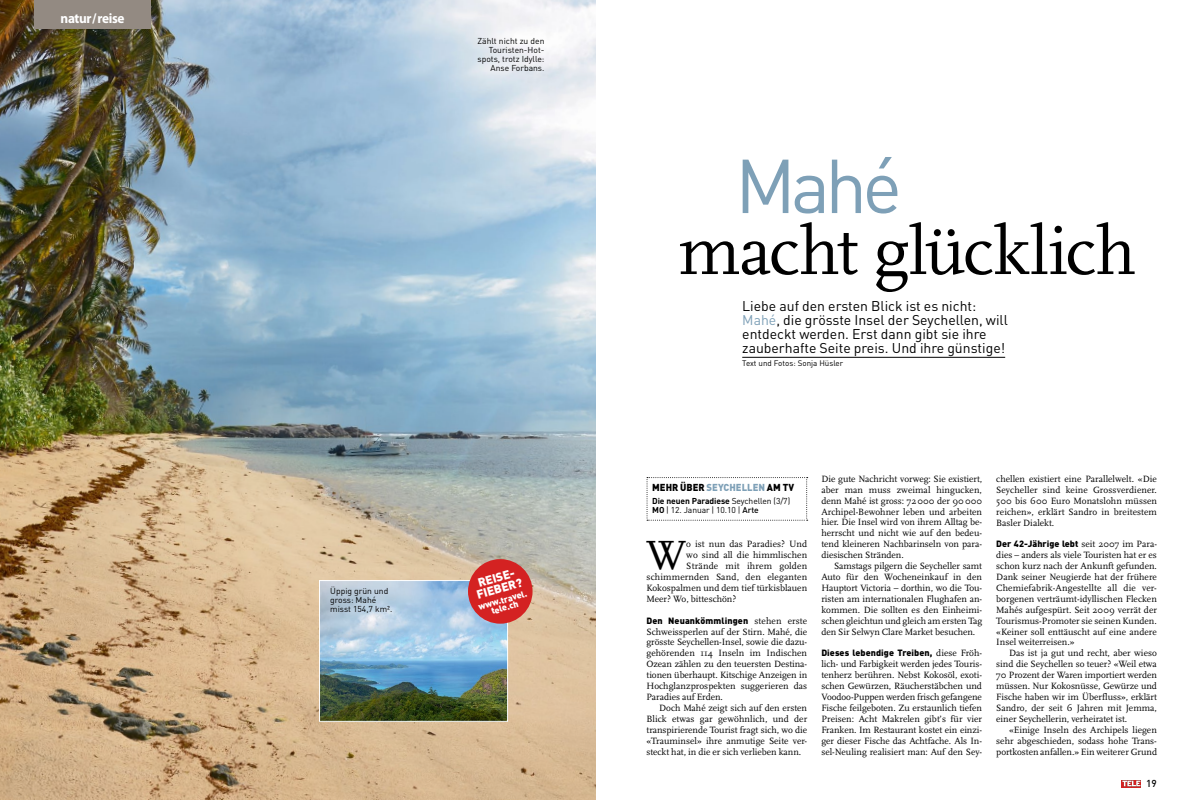
<style>
.page{position:relative;width:1191px;height:800px;background:#fff}
.page>*{position:absolute;margin:0;border:0;box-sizing:border-box;transform-origin:0 0}
.t1{font:75px "DIN";color:#7ea0b7}
.t2{font:70.2px "Scala";letter-spacing:-.01em;color:#000}
.t3{font:42.5px "Scala";color:#000}
.t4{font:14px/14px "DIN";color:#000}
.t5{font:700 14px "Myriad Pro";letter-spacing:-.03em;color:#fff;scale:.95 1}
.t6{font:900 12px/11px "DIN";color:#fff;text-align:center}
.t7{font:900 10px "DIN";letter-spacing:.005em;color:#000;scale:.95 1}
.t8{font:500 10px "DIN";color:#000}
.t9{font:9.5px/10.9px "Scala";color:#000;text-align:justify}
.t10{font:900 9px "DIN";letter-spacing:.005em;color:#000}
.t11{font:900 9px/8px "DIN";color:#fff;text-align:center}
.t12{font:8.5px/9px "DIN";color:#000}
.t13{font:8px "DIN";color:#000}
.s1{color:#7ea0b7}
.s2{font-weight:700}
.s3{font-weight:500}
.s4{font-family:"Scala";font-weight:400;font-size:9.5px}
</style>
<div class="page">
<svg style="left:1121px;top:780px;width:20px;height:7px"></svg>
<svg style="left:1122px;top:780px;width:18px;height:6px"></svg>
<img style="left:0;top:0;width:595px;height:799px">
<svg style="left:646px;top:477px;width:161px;height:43px"></svg>
<hr style="left:742px;top:357px;width:263px;height:1px;background:#000">
<div style="left:34px;top:0;width:117px;height:28px;background:#938a82"></div>
<img style="left:321px;top:582px;width:185px;height:137px">
<div style="left:319px;top:580px;width:189px;height:141px;border:1px solid #fff"></div>
<div style="left:468px;top:559px;width:64px;height:64px;background:#d42222;border-radius:50%"></div>
<h3 class="t5" style="left:61px;top:10px;width:69px">natur / reise</h3>
<p class="t12" style="left:477px;top:36px;width:68px;text-align:right">Zählt nicht zu den<br>Touristen-Hot&shy;spots, trotz Idylle:<br>Anse Forbans.</p>
<p class="t12" style="left:330px;top:586px;width:64px">Üppig grün und gross: Mahé misst 154,7 km².</p>
<p class="t6" style="left:472px;top:578px;width:48px;rotate:-16deg">REISE-<br>FIEBER?</p>
<p class="t11" style="left:477px;top:602px;width:52px;rotate:-16deg">www.travel. tele.ch</p>
<h1 class="t1" style="left:735px;top:139px;width:169px">Mahé</h1>
<h2 class="t2" style="left:678px;top:213px;width:459px">macht glücklich</h2>
<h3 class="t4" style="left:742px;top:298px;width:267px">Liebe auf den ersten Blick ist es nicht:<br><span class="s1">Mahé</span>, die grösste Insel der Seychellen, will entdeckt werden. Erst dann gibt sie ihre zauberhafte Seite preis. Und ihre günstige!</h3>
<p class="t13" style="left:742px;top:358px;width:102px">Text und Fotos: Sonja Hüsler</p>
<p class="t7" style="left:652px;top:481px;width:151px">MEHR ÜBER <span class="s1">SEYCHELLEN</span> AM TV</p>
<p class="t12" style="left:652px;top:496px;width:139px"><span class="s2">Die neuen Paradiese</span> Seychellen (3/7)<br><span class="s2">MO</span> | 12. Januar | 10.10 | <span class="s3">Arte</span></p>
<h3 class="t3" style="left:646px;top:532px;width:42px">W</h3>
<p class="t9" style="left:686px;top:539px;width:122px">o ist nun das Paradies? Und</p>
<p class="t9" style="left:686px;top:549px;width:122px">wo sind all die himmlischen</p>
<p class="t9" style="left:686px;top:560px;width:122px">Strände mit ihrem golden</p>
<p class="t9" style="left:646px;top:571px;width:162px">schimmernden Sand, den eleganten</p>
<p class="t9" style="left:646px;top:582px;width:162px">Kokospalmen und dem tief türkisblauen</p>
<p class="t9" style="left:646px;top:593px;width:91px">Meer? Wo, bitteschön?</p>
<p class="t10" style="left:646px;top:614px;width:162px">Den Neuankömmlingen <span class="s4">stehen erste</span></p>
<p class="t9" style="left:646px;top:626px;width:162px">Schweissperlen auf der Stirn. Mahé, die grösste Seychellen-Insel, sowie die dazu&shy;gehörenden 114 Inseln im Indischen Ozean zählen zu den teuersten Destina&shy;tionen überhaupt. Kitschige Anzeigen in Hochglanzprospekten suggerieren das Paradies auf Erden.</p>
<p class="t9" style="left:646px;top:702px;width:162px;text-indent:13px">Doch Mahé zeigt sich auf den ersten Blick etwas gar gewöhnlich, und der transpirierende Tourist fragt sich, wo die «Trauminsel» ihre anmutige Seite ver&shy;steckt hat, in die er sich verlieben kann.</p>
<p class="t9" style="left:821px;top:473px;width:162px">Die gute Nachricht vorweg: Sie existiert, aber man muss zweimal hingucken, denn Mahé ist gross: 72 000 der 90 000<br>Archipel-Bewohner leben und arbeiten hier. Die Insel wird von ihrem Alltag be&shy;herrscht und nicht wie auf den bedeu&shy;tend kleineren Nachbarinseln von para&shy;diesischen Stränden.</p>
<p class="t9" style="left:821px;top:560px;width:162px;text-indent:13px">Samstags pilgern die Seycheller samt Auto für den Wocheneinkauf in den Hauptort Victoria – dorthin, wo die Tou&shy;risten am internationalen Flughafen an&shy;kommen. Die sollten es den Einheimi&shy;schen gleichtun und gleich am ersten Tag den Sir Selwyn Clare Market besuchen.</p>
<p class="t10" style="left:821px;top:647px;width:162px">Dieses lebendige Treiben, <span class="s4">diese Fröh-</span></p>
<p class="t9" style="left:821px;top:658px;width:162px">lich- und Farbigkeit werden jedes Touris&shy;tenherz berühren. Nebst Kokosöl, exoti&shy;schen Gewürzen, Räucherstäbchen und Voodoo-Puppen werden frisch gefangene Fische feilgeboten. Zu erstaunlich tiefen Preisen: Acht Makrelen gibt’s für vier Franken. Im Restaurant kostet ein einzi&shy;ger dieser Fische das Achtfache. Als In&shy;sel-Neuling realisiert man: Auf den Sey-</p>
<p class="t9" style="left:996px;top:473px;width:162px">chellen existiert eine Parallelwelt. «Die Seycheller sind keine Grossverdiener.<br>500 bis 600 Euro Monatslohn müssen reichen», erklärt Sandro in breitestem Basler Dialekt.</p>
<p class="t10" style="left:996px;top:538px;width:162px">Der 42-Jährige lebt <span class="s4">seit 2007 im Para-</span></p>
<p class="t9" style="left:996px;top:549px;width:162px">dies – anders als viele Touristen hat er es schon kurz nach der Ankunft gefunden.<br>Dank seiner Neugierde hat der frühere Chemiefabrik-Angestellte all die ver&shy;borgenen verträumt-idyllischen Flecken Mahés aufgespürt. Seit 2009 verrät der Tourismus-Promoter sie seinen Kunden. «Keiner soll enttäuscht auf eine andere Insel weiterreisen.»</p>
<p class="t9" style="left:996px;top:648px;width:162px;text-indent:13px">Das ist ja gut und recht, aber wieso sind die Seychellen so teuer? «Weil etwa 70 Prozent der Waren importiert werden müssen. Nur Kokosnüsse, Gewürze und Fische haben wir im Überfluss», erklärt Sandro, der seit 6 Jahren mit Jemma, einer Seychellerin, verheiratet ist.</p>
<p class="t9" style="left:996px;top:724px;width:162px;text-indent:13px">«Einige Inseln des Archipels liegen sehr abgeschieden, sodass hohe Trans&shy;portkosten anfallen.» Ein weiterer Grund</p>
<p class="t8" style="left:1146px;top:777px;width:12px">19</p>
</div>
